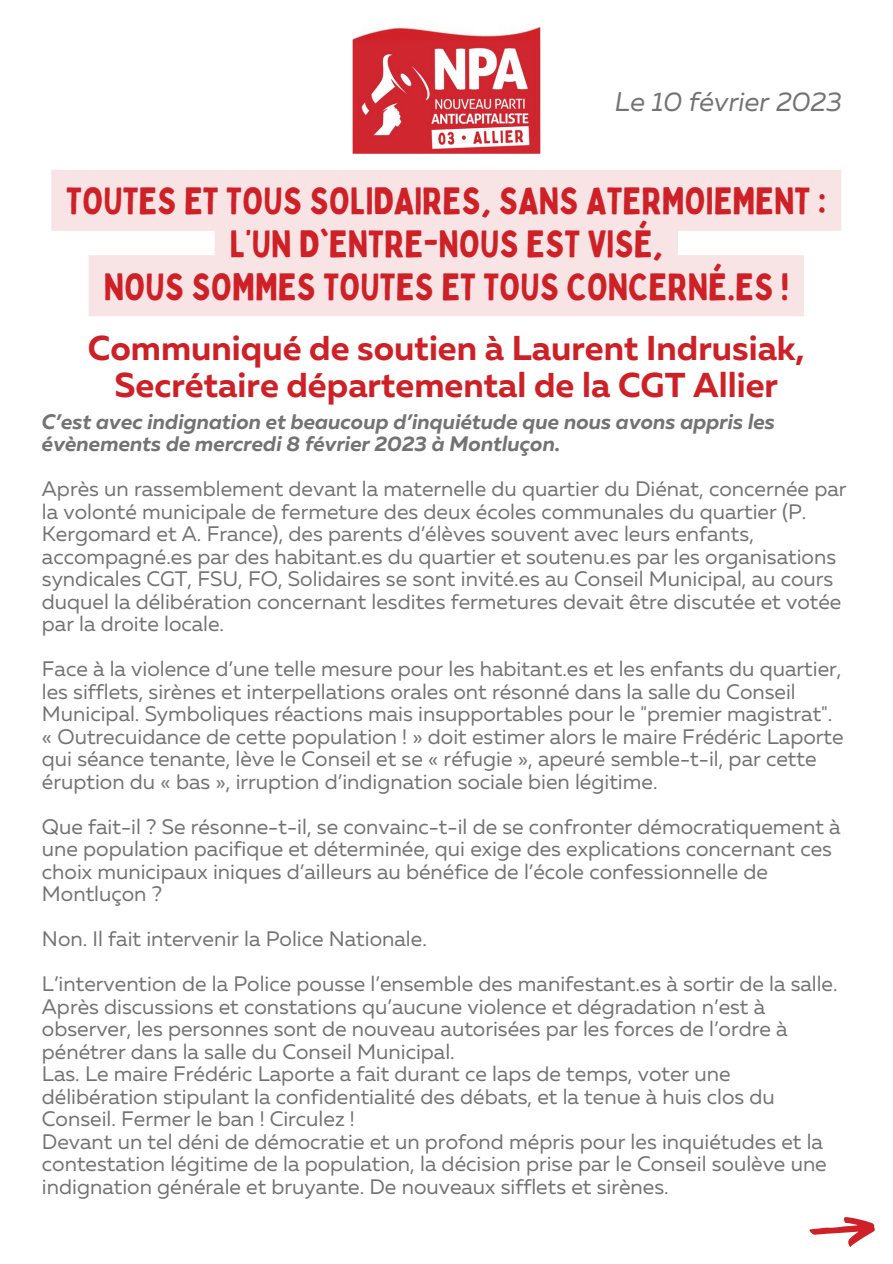
<style>
.page{position:relative;width:893px;height:1264px;background:#fff}
.page>*{position:absolute;margin:0;border:0;box-sizing:border-box;transform-origin:0 0}
.t1{font:37.5px/42.8px "Bobby Jones";color:#ce2127;text-align:center}
.t2{font:700 34.5px/37px "Muller";color:#ce2127;text-align:center}
.t3{font:italic 27px "Muller";color:#737373}
.t4{font:21px/22.5px "Muller";color:#737373}
.t5{font:italic 700 21px/22.5px "Muller";color:#737373}
</style>
<div class="page">
<img style="left:352px;top:26px;width:189px;height:128px">
<svg style="left:809px;top:1217px;width:66px;height:30px"></svg>
<svg style="left:51px;top:170px;width:790px;height:146px;background:#f9e6e7"></svg>
<p class="t3" style="left:614px;top:91px;width:229px">Le 10 février 2023</p>
<h1 class="t1" style="left:66px;top:179px;width:761px">TOUTES ET TOUS SOLIDAIRES, SANS ATERMOIEMENT :<br>L’UN D'ENTRE-NOUS EST VISÉ,<br>NOUS SOMMES TOUTES ET TOUS CONCERNÉ.ES !</h1>
<h2 class="t2" style="left:88px;top:332px;width:718px">Communiqué de soutien à Laurent Indrusiak,<br>Secrétaire départemental de la CGT Allier</h2>
<p class="t5" style="left:42px;top:412px;width:734px">C’est avec indignation et beaucoup d’inquiétude que nous avons appris les évènements de mercredi 8 février 2023 à Montluçon.</p>
<p class="t4" style="left:42px;top:479px;width:806px">Après un rassemblement devant la maternelle du quartier du Diénat, concernée par la volonté municipale de fermeture des deux écoles communales du quartier (P.<br>Kergomard et A. France), des parents d’élèves souvent avec leurs enfants, accompagné.es par des habitant.es du quartier et soutenu.es par les organisations syndicales CGT, FSU, FO, Solidaires se sont invité.es au Conseil Municipal, au cours duquel la délibération concernant lesdites fermetures devait être discutée et votée par la droite locale.</p>
<p class="t4" style="left:42px;top:659px;width:803px">Face à la violence d’une telle mesure pour les habitant.es et les enfants du quartier, les sifflets, sirènes et interpellations orales ont résonné dans la salle du Conseil Municipal. Symboliques réactions mais insupportables pour le "premier magistrat". « Outrecuidance de cette population ! » doit estimer alors le maire Frédéric Laporte qui séance tenante, lève le Conseil et se « réfugie », apeuré semble-t-il, par cette éruption du « bas », irruption d’indignation sociale bien légitime.</p>
<p class="t4" style="left:42px;top:817px;width:800px">Que fait-il ? Se résonne-t-il, se convainc-t-il de se confronter démocratiquement à une population pacifique et déterminée, qui exige des explications concernant ces choix municipaux iniques d’ailleurs au bénéfice de l’école confessionnelle de Montluçon ?</p>
<p class="t4" style="left:42px;top:918px;width:797px;line-height:45px">Non. Il fait intervenir la Police Nationale.<br>L’intervention de la Police pousse l’ensemble des manifestant.es à sortir de la salle.</p>
<p class="t4" style="left:42px;top:996px;width:786px">Après discussions et constations qu’aucune violence et dégradation n’est à observer, les personnes sont de nouveau autorisées par les forces de l’ordre à pénétrer dans la salle du Conseil Municipal.<br>Las. Le maire Frédéric Laporte a fait durant ce laps de temps, voter une délibération stipulant la confidentialité des débats, et la tenue à huis clos du Conseil. Fermer le ban ! Circulez !<br>Devant un tel déni de démocratie et un profond mépris pour les inquiétudes et la contestation légitime de la population, la décision prise par le Conseil soulève une indignation générale et bruyante. De nouveaux sifflets et sirènes.</p>
</div>
